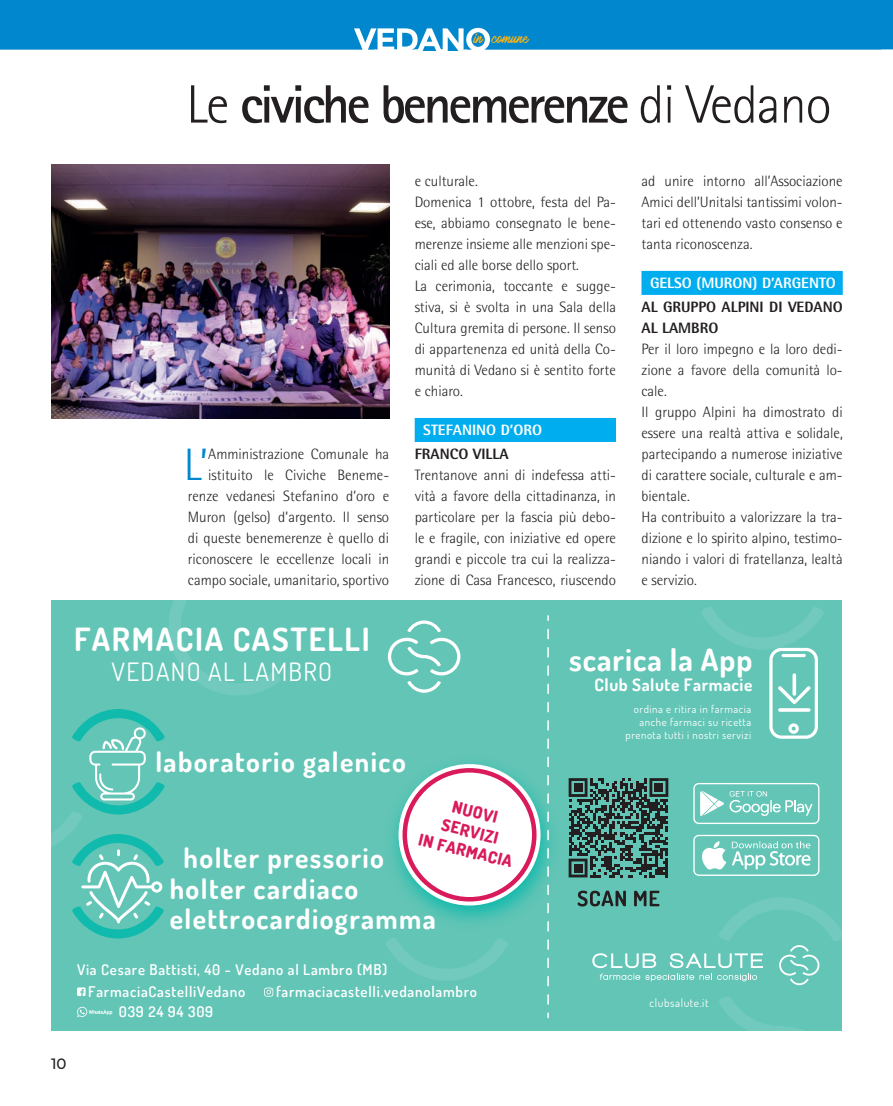
<style>
.page{position:relative;width:893px;height:1106px;background:#fff}
.page>*{position:absolute;margin:0;border:0;box-sizing:border-box;transform-origin:0 0}
.t1{font:700 54px "Rotis Sans Serif Std";letter-spacing:-.06em;color:#231f20}
.t2{font:300 45.45px "Rotis Semi Sans Std";color:#0087cd}
.t3{font:700 31.95px "Dosis";letter-spacing:.05em;color:#fff}
.t4{font:700 30.6px "Dosis";letter-spacing:.03em;color:#fff}
.t5{font:700 27.6px/30.5px "Dosis";letter-spacing:.05em;color:#fff}
.t6{font:25.2px "Dosis";letter-spacing:.05em;color:#fff}
.t7{font:700 17.1px "Dosis";letter-spacing:.03em;color:#fff}
.t8{font:800 16.5px/19.8px "Dosis";color:#d91a5b;text-align:center}
.t9{font:300 15px/21px "Rotis Semi Sans Std";color:#231f20}
.t10{font:800 15px/21px "Rotis Semi Sans Std";color:#231f20}
.t11{font:800 15px "Rotis Semi Sans Std";color:#fff}
.t12{font:500 15px "Montserrat";color:#231f20}
.t13{font:600 14.7px/21.9px "Dosis";letter-spacing:.05em;color:#fff}
.t14{font:12.75px "Mark My Words";color:#fbb416}
.t15{font:11.4px "Dosis";letter-spacing:.05em;color:#fff}
.t16{font:10.8px/13px "Dosis";letter-spacing:.05em;color:#fff;text-align:right}
.s1{font-weight:300}
</style>
<div class="page">
<div style="left:0;top:0;width:893px;height:50px;background:#0087cd"></div>
<svg style="left:0;top:28px;width:893px;height:23px"></svg>
<div style="left:415px;top:418px;width:201px;height:24px;background:#00aeef"></div>
<div style="left:641px;top:271px;width:202px;height:24px;background:#00aeef"></div>
<img style="left:51px;top:165px;width:338px;height:253px">
<div style="left:51px;top:601px;width:791px;height:429px;background:#62c5b6"></div>
<svg style="left:388px;top:620px;width:72px;height:72px"></svg>
<svg style="left:169px;top:601px;width:111px;height:94px"></svg>
<svg style="left:77px;top:987px;width:9px;height:9px"></svg>
<svg style="left:264px;top:987px;width:9px;height:9px"></svg>
<svg style="left:77px;top:1006px;width:35px;height:11px"></svg>
<svg style="left:407px;top:967px;width:80px;height:14px"></svg>
<svg style="left:719px;top:997px;width:83px;height:33px"></svg>
<svg style="left:51px;top:709px;width:114px;height:229px"></svg>
<img style="left:386px;top:763px;width:211px;height:204px">
<div style="left:398px;top:764px;width:142px;height:141px;background:#fff;border-radius:50%"></div>
<div style="left:403px;top:768px;width:133px;height:133px;border:5px solid #d91a5b;border-radius:50%"></div>
<svg style="left:693px;top:783px;width:126px;height:41px"></svg>
<svg style="left:693px;top:834px;width:126px;height:42px"></svg>
<svg style="left:569px;top:778px;width:99px;height:99px"></svg>
<div style="left:574px;top:783px;width:8px;height:8px;background:#231f20"></div>
<div style="left:655px;top:783px;width:8px;height:8px;background:#231f20"></div>
<div style="left:574px;top:864px;width:8px;height:8px;background:#231f20"></div>
<svg style="left:578px;top:890px;width:264px;height:95px"></svg>
<svg style="left:701px;top:607px;width:123px;height:131px"></svg>
<svg style="left:792px;top:673px;width:4px;height:22px"></svg>
<hr style="left:778px;top:708px;width:32px;height:3px;background:#fff;border-radius:2px">
<svg style="left:547px;top:616px;width:2px;height:388px"></svg>
<p class="t14" style="left:474px;top:31px;width:56px">in comune</p>
<h1 class="t1" style="left:186px;top:70px;width:647px"><span class="s1">Le</span> civiche benemerenze <span class="s1">di Vedano</span></h1>
<p class="t9" style="left:188px;top:443px;width:203px;text-align:right">Amministrazione Comunale ha istituito le Civiche Beneme&shy;renze vedanesi Stefanino d’oro e Muron (gelso) d’argento. Il senso di queste benemerenze è quello di riconoscere le eccellenze locali in campo sociale, umanitario, sportivo</p>
<h2 class="t2" style="left:184px;top:438px;width:26px">L’</h2>
<p class="t9" style="left:415px;top:170px;width:203px">e culturale.<br>Domenica 1 ottobre, festa del Pa&shy;ese, abbiamo consegnato le bene&shy;merenze insieme alle menzioni spe&shy;ciali ed alle borse dello sport.<br>La cerimonia, toccante e sugge&shy;stiva, si è svolta in una Sala della<br>Cultura gremita di persone. Il senso di appartenenza ed unità della Co&shy;munità di Vedano si è sentito forte e chiaro.</p>
<p class="t11" style="left:423px;top:420px;width:120px">STEFANINO D’ORO</p>
<p class="t10" style="left:415px;top:443px;width:95px">FRANCO VILLA</p>
<p class="t9" style="left:415px;top:464px;width:203px;text-align:justify">Trentanove anni di indefessa atti&shy;vità a favore della cittadinanza, in particolare per la fascia più debo&shy;le e fragile, con iniziative ed opere grandi e piccole tra cui la realizza&shy;zione di Casa Francesco, riuscendo</p>
<p class="t9" style="left:641px;top:170px;width:203px;text-align:justify">ad unire intorno all’Associazione Amici dell’Unitalsi tantissimi volon&shy;tari ed ottenendo vasto consenso e tanta riconoscenza.</p>
<p class="t11" style="left:650px;top:273px;width:187px">GELSO (MURON) D’ARGENTO</p>
<p class="t10" style="left:641px;top:296px;width:203px">AL GRUPPO ALPINI DI VEDANO<br>AL LAMBRO</p>
<p class="t9" style="left:641px;top:338px;width:203px">Per il loro impegno e la loro dedi&shy;zione a favore della comunità lo&shy;cale.<br>Il gruppo Alpini ha dimostrato di essere una realtà attiva e solidale, partecipando a numerose iniziative di carattere sociale, culturale e am&shy;bientale.<br>Ha contribuito a valorizzare la tra&shy;dizione e lo spirito alpino, testimo&shy;niando i valori di fratellanza, lealtà e servizio.</p>
<h3 class="t3" style="left:74px;top:619px;width:297px">FARMACIA CASTELLI</h3>
<h3 class="t6" style="left:112px;top:655px;width:222px">VEDANO AL LAMBRO</h3>
<h3 class="t5" style="left:155px;top:746px;width:252px">laboratorio galenico</h3>
<h3 class="t4" style="left:569px;top:640px;width:185px">scarica la App</h3>
<p class="t7" style="left:595px;top:674px;width:159px">Club Salute Farmacie</p>
<p class="t16" style="left:626px;top:702px;width:127px">ordina e ritira in farmacia anche farmaci su ricetta prenota tutti i nostri servizi</p>
<p class="t8" style="left:431px;top:790px;width:97px;rotate:14deg">NUOVI<br>SERVIZI<br>IN FARMACIA</p>
<h3 class="t5" style="left:170px;top:842px;width:268px;text-indent:14px">holter pressorio holter cardiaco elettrocardiogramma</h3>
<p class="t13" style="left:88px;top:958px;width:300px;text-indent:-11px">Via Cesare Battisti, 40 - Vedano al Lambro (MB)<br>FarmaciaCastelliVedano</p>
<p class="t13" style="left:276px;top:980px;width:203px">farmaciacastelli.vedanolambro</p>
<p class="t13" style="left:119px;top:1000px;width:96px">039 24 94 309</p>
<p class="t15" style="left:650px;top:995px;width:60px">clubsalute.it</p>
<p class="t12" style="left:51px;top:1053px;width:17px">10</p>
</div>
